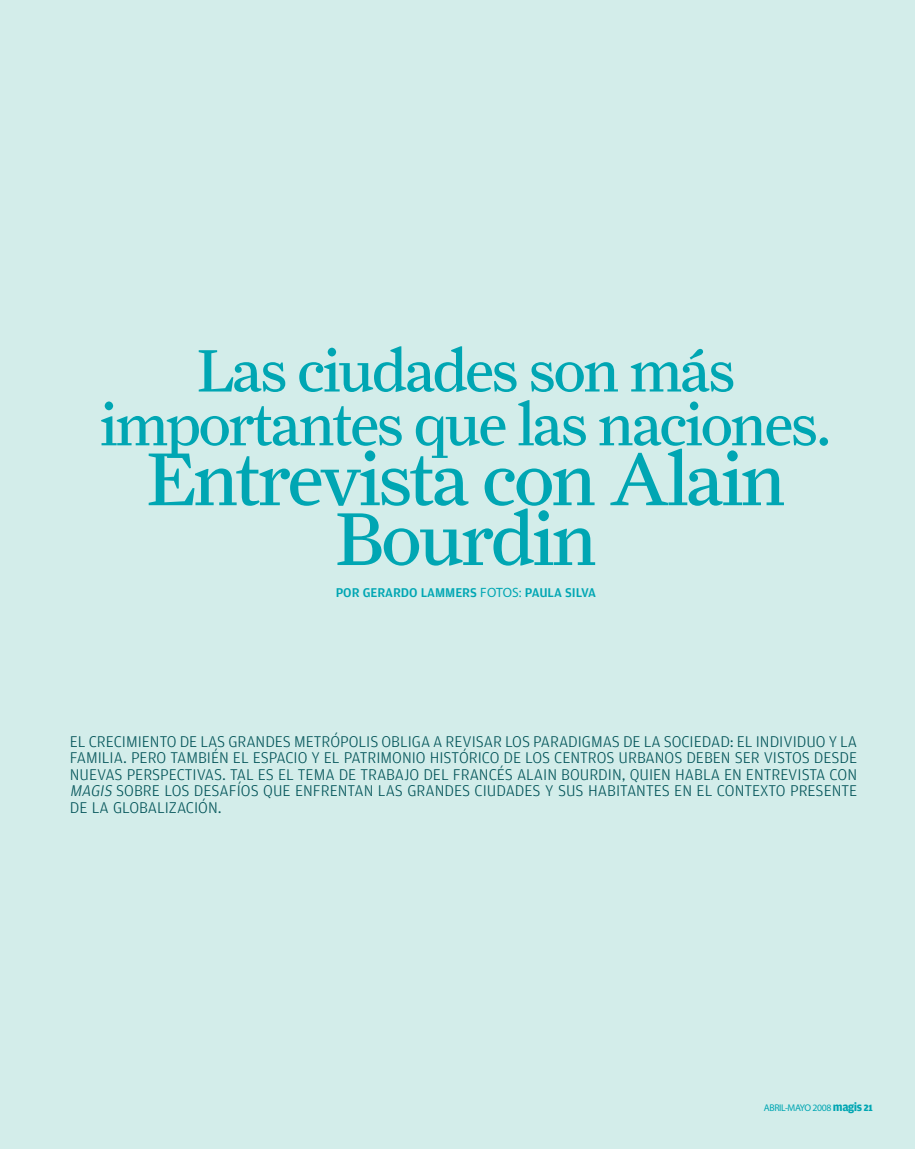
<style>
.page{position:relative;width:915px;height:1149px;background:#fff}
.page>*{position:absolute;margin:0;border:0;box-sizing:border-box;transform-origin:0 0}
.t1{font:75px/59.8px "Farnham Text";letter-spacing:-.03em;color:#00a6b3;text-align:center}
.t2{font:60px/53.7px "Farnham Text";letter-spacing:-.03em;color:#00a6b3;text-align:center}
.t3{font:300 16.5px/16.5px "Amplitude";color:#005257;text-align:justify}
.t4{font:italic 16.5px "Amplitude Light SC850";color:#005257}
.t5{font:500 13.5px "Amplitude";letter-spacing:-.005em;color:#00a6b3}
.t6{font:13.5px "Myriad Pro";color:#00a6b3}
.t7{font:9.75px "Myriad Pro";letter-spacing:-.04em;color:#00a6b3}
.s1{font-family:"Amplitude";font-weight:500}
.s2{font-family:"Myriad Pro";font-weight:400}
.s3{font-family:"Amplitude";font-weight:700;font-size:12px}
.s4{font-family:"Amplitude";font-weight:900}
</style>
<div class="page">
<div style="left:0;top:0;width:914px;height:1148px;background:#d3edea"></div>
<h2 class="t2" style="left:100px;top:343px;width:732px">Las ciudades son más importantes que las naciones.</h2>
<h1 class="t1" style="left:146px;top:448px;width:641px">Entrevista con Alain<br>Bourdin</h1>
<p class="t5" style="left:335px;top:584px;width:101px">POR GERARDO LAMME</p>
<p class="t6" style="left:462px;top:583px;width:34px"><span class="s1">RS</span> FOTOS</p>
<p class="t5" style="left:519px;top:584px;width:78px"><span class="s2">:</span> PAULA SILVA</p>
<p class="t3" style="left:70px;top:732px;width:788px">EL CRECIMIENTO DE LAS GRANDES METRÓPOLIS OBLIGA A REVISAR LOS PARADIGMAS DE LA SOCIEDAD: EL INDIVIDUO Y LA FAMILIA. PERO TAMBIÉN EL ESPACIO Y EL PATRIMONIO HISTÓRICO DE LOS CENTROS URBANOS DEBEN SER VISTOS DESDE NUEVAS PERSPECTIVAS. TAL ES EL TEMA DE TRABAJO DEL FRANCÉS ALAIN BOURDIN, QUIEN HABLA EN ENTREVISTA CON</p>
<p class="t4" style="left:70px;top:781px;width:10px">MAGIS</p>
<p class="t3" style="left:70px;top:782px;width:788px;text-indent:46px">SOBRE LOS DESAFÍOS QUE ENFRENTAN LAS GRANDES CIUDADES Y SUS HABITANTES EN EL CONTEXTO PRESENTE<br>DE LA GLOBALIZACIÓN.</p>
<p class="t7" style="left:763px;top:1101px;width:110px">ABRIL-MAYO 2008 <span class="s3">magis</span> <span class="s4">21</span></p>
</div>
